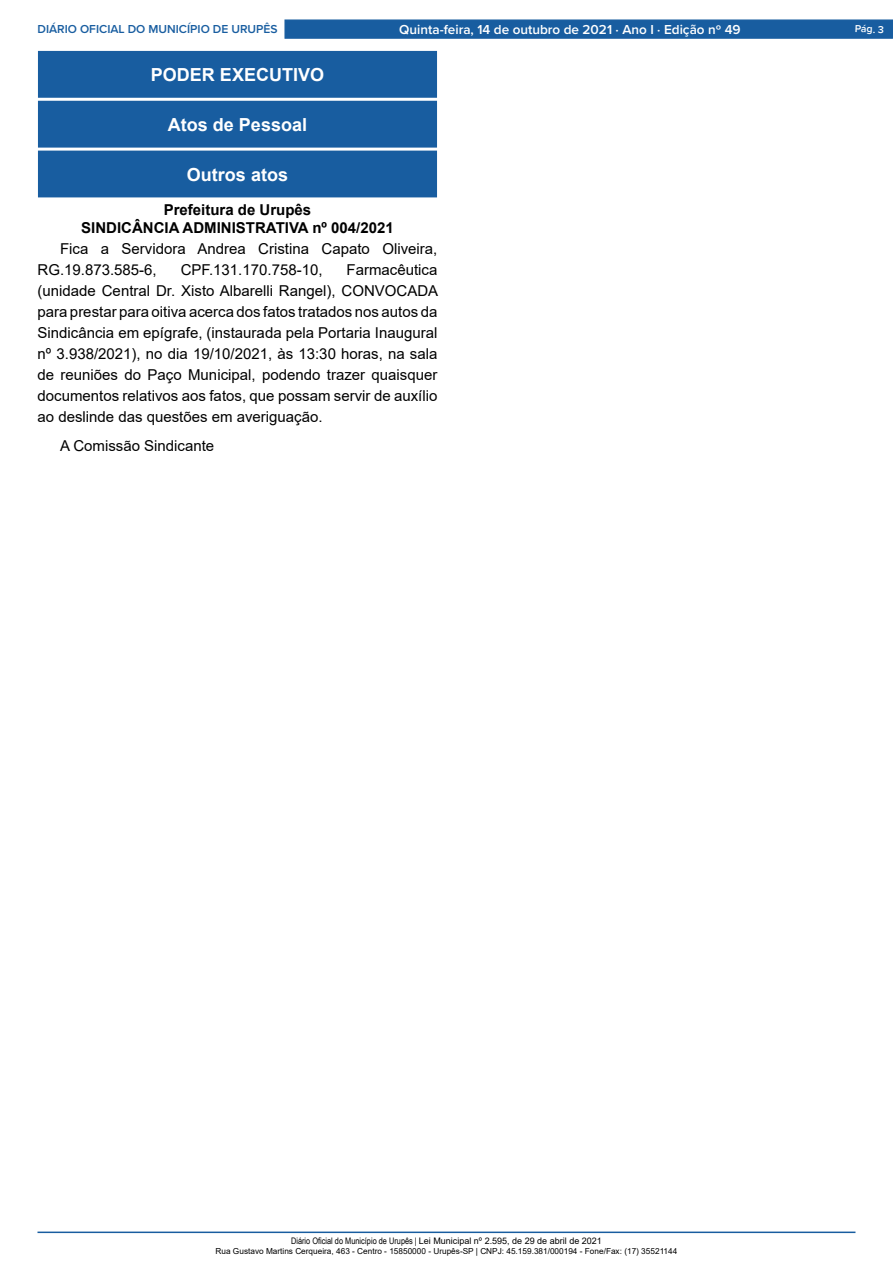
<style>
.page{position:relative;width:893px;height:1263px;background:#fff}
.page>*{position:absolute;margin:0;border:0;box-sizing:border-box;transform-origin:0 0}
.t1{font:700 18px "Arial";color:#fff}
._2_-_Corpo{font:15px/21px "Arial";color:#000}
._1_-_Cabeçalho{font:700 15px "Arial";color:#000}
.t2{font:600 13.5px "Proxima Nova";color:#fff}
.t3{font:600 12px "Proxima Nova";color:#185da0}
.t4{font:600 10.5px "Proxima Nova";color:#fff}
.t5{font:9px "Arial";color:#000}
.t6{font:8.25px "Arial";color:#000}
.s1{font-family:"Arial Narrow"}
</style>
<div class="page">
<hr style="left:38px;top:1231px;width:817px;height:2px;background:#185da0">
<div style="left:284px;top:19px;width:609px;height:20px;background:#185da0;border:1px solid #185da0"></div>
<div style="left:39px;top:51px;width:397px;height:46px;background:#185da0"></div>
<div style="left:38px;top:51px;width:399px;height:47px;border:1px solid #185da0"></div>
<div style="left:39px;top:101px;width:397px;height:46px;background:#185da0"></div>
<div style="left:38px;top:101px;width:399px;height:47px;border:1px solid #185da0"></div>
<div style="left:39px;top:151px;width:397px;height:46px;background:#185da0"></div>
<p class="t3" style="left:38px;top:20px;width:242px">DIÁRIO OFICIAL DO MUNICÍPIO DE URUPÊS</p>
<p class="t2" style="left:399px;top:19px;width:343px">Quinta-feira, 14 de outubro de 2021 ⋅ Ano I ⋅ Edição nº 49</p>
<p class="t4" style="left:855px;top:21px;width:31px;rotate:2deg">Pág. 3</p>
<p class="t1" style="left:151px;top:62px;width:175px">PODER EXECUTIVO</p>
<p class="t1" style="left:168px;top:112px;width:141px">Atos de Pessoal</p>
<p class="t1" style="left:187px;top:162px;width:103px">Outros atos</p>
<p class="_1_-_Cabeçalho" style="left:164px;top:200px;width:149px">Prefeitura de Urupês</p>
<p class="_1_-_Cabeçalho" style="left:81px;top:218px;width:314px">SINDICÂNCIA ADMINISTRATIVA nº 004/2021</p>
<p class="_2_-_Corpo" style="left:38px;top:239px;width:401px;text-indent:22px">Fica a Servidora Andrea Cristina Capato Oliveira,<br>RG.19.873.585-6,</p>
<p class="_2_-_Corpo" style="left:181px;top:260px;width:143px">CPF.131.170.758-10,</p>
<p class="_2_-_Corpo" style="left:38px;top:260px;width:402px;text-align:justify;text-indent:309px">Farmacêutica (unidade Central Dr. Xisto Albarelli Rangel), CONVOCADA para prestar para oitiva acerca dos fatos tratados nos autos da Sindicância em epígrafe, (instaurada pela Portaria Inaugural nº 3.938/2021), no dia 19/10/2021, às 13:30 horas, na sala de reuniões do Paço Municipal, podendo trazer quaisquer documentos relativos aos fatos, que possam servir de auxílio ao deslinde das questões em averiguação.</p>
<p class="_2_-_Corpo" style="left:60px;top:435px;width:156px">A Comissão Sindicante</p>
<p class="t5" style="left:291px;top:1235px;width:312px"><span class="s1">Diário Oficial do Município de Urupês |</span> Lei Municipal nº 2.595, de 29 de abril de 2021</p>
<p class="t6" style="left:216px;top:1245px;width:463px">Rua Gustavo Martins Cerqueira, 463 - Centro - 15850000 - Urupês-SP | CNPJ: 45.159.381/000194 - Fone/Fax: (17) 35521144</p>
</div>
